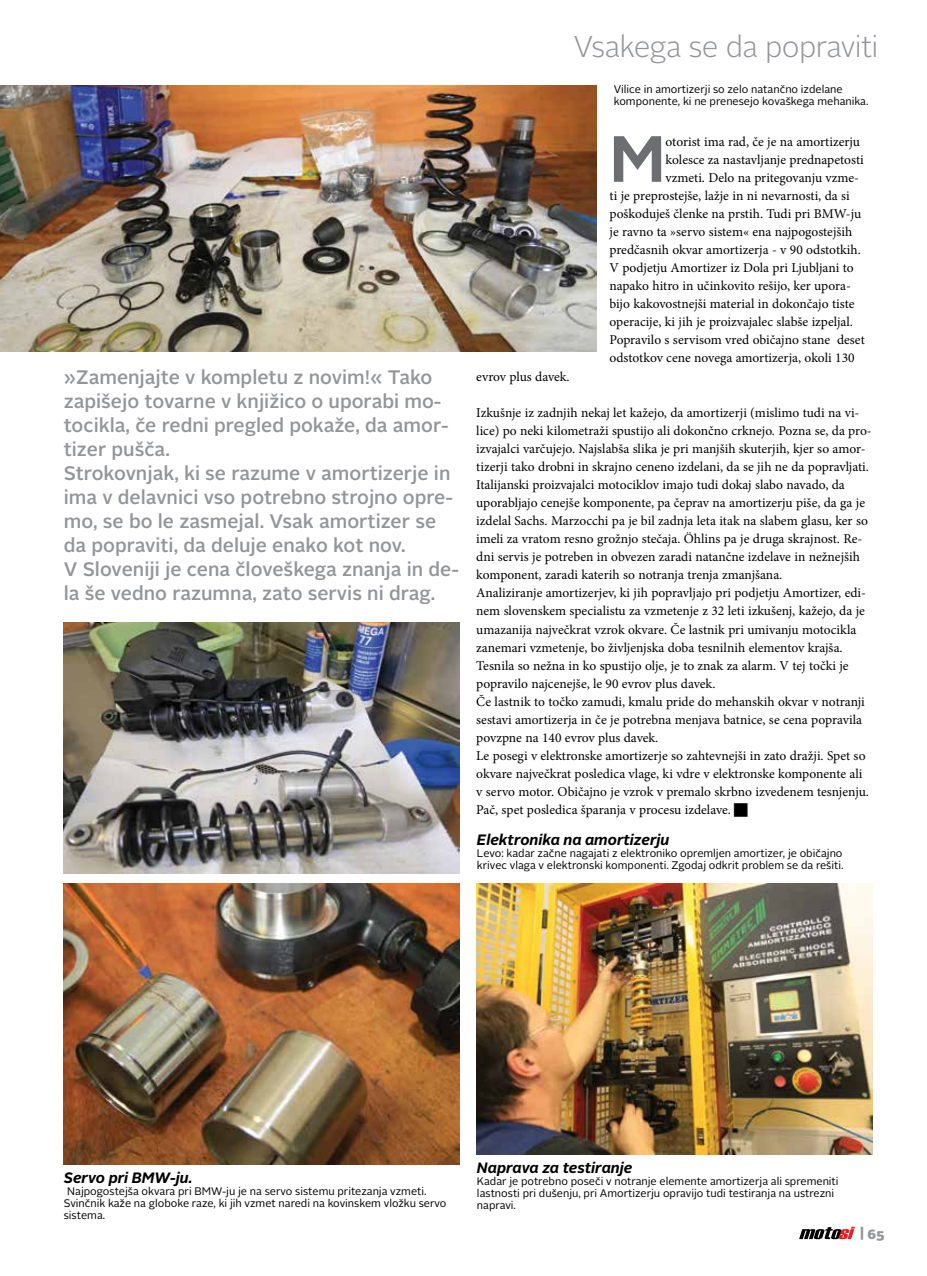
<style>
.page{position:relative;width:927px;height:1276px;background:#fff}
.page>*{position:absolute;margin:0;border:0;box-sizing:border-box;transform-origin:0 0}
.t1{font:700 65.1px "Alright Sans";color:#6d6e71}
.t2{font:300 30px "Alright Sans";letter-spacing:-.02em;color:#939598}
.t3{font:500 19.5px/24px "Alright Sans";color:#939598}
.t4{font:italic 700 15px "Alright Sans";color:#000}
.t5{font:13.5px/18px "Minion Pro";color:#000}
.t6{font:900 13.5px "Alright Sans";color:#939598}
.t7{font:10.95px/12px "Alright Sans";color:#000}
</style>
<div class="page">
<svg style="left:799px;top:1226px;width:56px;height:13px"></svg>
<img style="left:64px;top:623px;width:395px;height:251px">
<img style="left:0;top:85px;width:597px;height:266px">
<img style="left:64px;top:883px;width:395px;height:281px">
<img style="left:477px;top:883px;width:395px;height:271px">
<p class="t3" style="left:64px;top:365px;width:397px">»Zamenjajte v kompletu z novim!« Tako zapišejo tovarne v knjižico o uporabi mo&shy;tocikla, če redni pregled pokaže, da amor&shy;tizer pušča.<br>Strokovnjak, ki se razume v amortizerje in ima v delavnici vso potrebno strojno opre&shy;mo, se bo le zasmejal. Vsak amortizer se da popraviti, da deluje enako kot nov.<br>V Sloveniji je cena človeškega znanja in de&shy;la še vedno razumna, zato servis ni drag.</p>
<h2 class="t2" style="left:573px;top:26px;width:307px">Vsakega se da popraviti</h2>
<p class="t7" style="left:614px;top:84px;width:256px">Vilice in amortizerji so zelo natančno izdelane komponente, ki ne prenesejo kovaškega mehanika.</p>
<h1 class="t1" style="left:609px;top:113px;width:58px">M</h1>
<p class="t5" style="left:666px;top:132px;width:196px">otorist ima rad, če je na amortizerju</p>
<p class="t5" style="left:666px;top:150px;width:200px">kolesce za nastavljanje prednapetosti</p>
<p class="t5" style="left:666px;top:168px;width:195px">vzmeti. Delo na pritegovanju vzme-</p>
<p class="t5" style="left:609px;top:187px;width:242px">ti je preprostejše, lažje in ni nevarnosti, da si</p>
<p class="t5" style="left:609px;top:205px;width:253px">poškoduješ členke na prstih. Tudi pri BMW-ju</p>
<p class="t5" style="left:609px;top:223px;width:244px">je ravno ta »servo sistem« ena najpogostejših</p>
<p class="t5" style="left:609px;top:241px;width:253px">predčasnih okvar amortizerja - v 90 odstotkih.</p>
<p class="t5" style="left:609px;top:259px;width:246px">V podjetju Amortizer iz Dola pri Ljubljani to</p>
<p class="t5" style="left:609px;top:277px;width:243px">napako hitro in učinkovito rešijo, ker upora-</p>
<p class="t5" style="left:609px;top:295px;width:246px">bijo kakovostnejši material in dokončajo tiste</p>
<p class="t5" style="left:609px;top:313px;width:245px">operacije, ki jih je proizvajalec slabše izpeljal.</p>
<p class="t5" style="left:609px;top:331px;width:257px">Popravilo s servisom vred običajno stane deset</p>
<p class="t5" style="left:609px;top:349px;width:247px">odstotkov cene novega amortizerja, okoli 130</p>
<p class="t5" style="left:476px;top:367px;width:95px">evrov plus davek.</p>
<p class="t5" style="left:476px;top:403px;width:397px">Izkušnje iz zadnjih nekaj let kažejo, da amortizerji (mislimo tudi na vi&shy;lice) po neki kilometraži spustijo ali dokončno crknejo. Pozna se, da pro&shy;izvajalci varčujejo. Najslabša slika je pri manjših skuterjih, kjer so amor&shy;tizerji tako drobni in skrajno ceneno izdelani, da se jih ne da popravljati.<br>Italijanski proizvajalci motociklov imajo tudi dokaj slabo navado, da uporabljajo cenejše komponente, pa čeprav na amortizerju piše, da ga je izdelal Sachs. Marzocchi pa je bil zadnja leta itak na slabem glasu, ker so imeli za vratom resno grožnjo stečaja. Öhlins pa je druga skrajnost. Re&shy;dni servis je potreben in obvezen zaradi natančne izdelave in nežnejših komponent, zaradi katerih so notranja trenja zmanjšana.<br>Analiziranje amortizerjev, ki jih popravljajo pri podjetju Amortizer, edi&shy;nem slovenskem specialistu za vzmetenje z 32 leti izkušenj, kažejo, da je umazanija največkrat vzrok okvare. Če lastnik pri umivanju motocikla zanemari vzmetenje, bo življenjska doba tesnilnih elementov krajša.<br>Tesnila so nežna in ko spustijo olje, je to znak za alarm. V tej točki je popravilo najcenejše, le 90 evrov plus davek.<br>Če lastnik to točko zamudi, kmalu pride do mehanskih okvar v notranji sestavi amortizerja in če je potrebna menjava batnice, se cena popravila povzpne na 140 evrov plus davek.<br>Le posegi v elektronske amortizerje so zahtevnejši in zato dražji. Spet so okvare največkrat posledica vlage, ki vdre v elektronske komponente ali v servo motor. Običajno je vzrok v premalo skrbno izvedenem tesnjenju.<br>Pač, spet posledica šparanja v procesu izdelave.</p>
<p class="t4" style="left:477px;top:829px;width:194px">Elektronika na amortizerju</p>
<p class="t7" style="left:477px;top:847px;width:368px">Levo: kadar začne nagajati z elektroniko opremljen amortizer, je običajno krivec vlaga v elektronski komponenti. Zgodaj odkrit problem se da rešiti.</p>
<p class="t4" style="left:64px;top:1167px;width:130px">Servo pri BMW-ju.</p>
<p class="t7" style="left:64px;top:1185px;width:384px;text-indent:4px">Najpogostejša okvara pri BMW-ju je na servo sistemu pritezanja vzmeti.<br>Svinčnik kaže na globoke raze, ki jih vzmet naredi na kovinskem vložku servo sistema.</p>
<p class="t4" style="left:477px;top:1156px;width:157px">Naprava za testiranje</p>
<p class="t7" style="left:477px;top:1175px;width:363px">Kadar je potrebno poseči v notranje elemente amortizerja ali spremeniti lastnosti pri dušenju, pri Amortizerju opravijo tudi testiranja na ustrezni napravi.</p>
<p class="t6" style="left:860px;top:1224px;width:26px">| 65</p>
</div>
